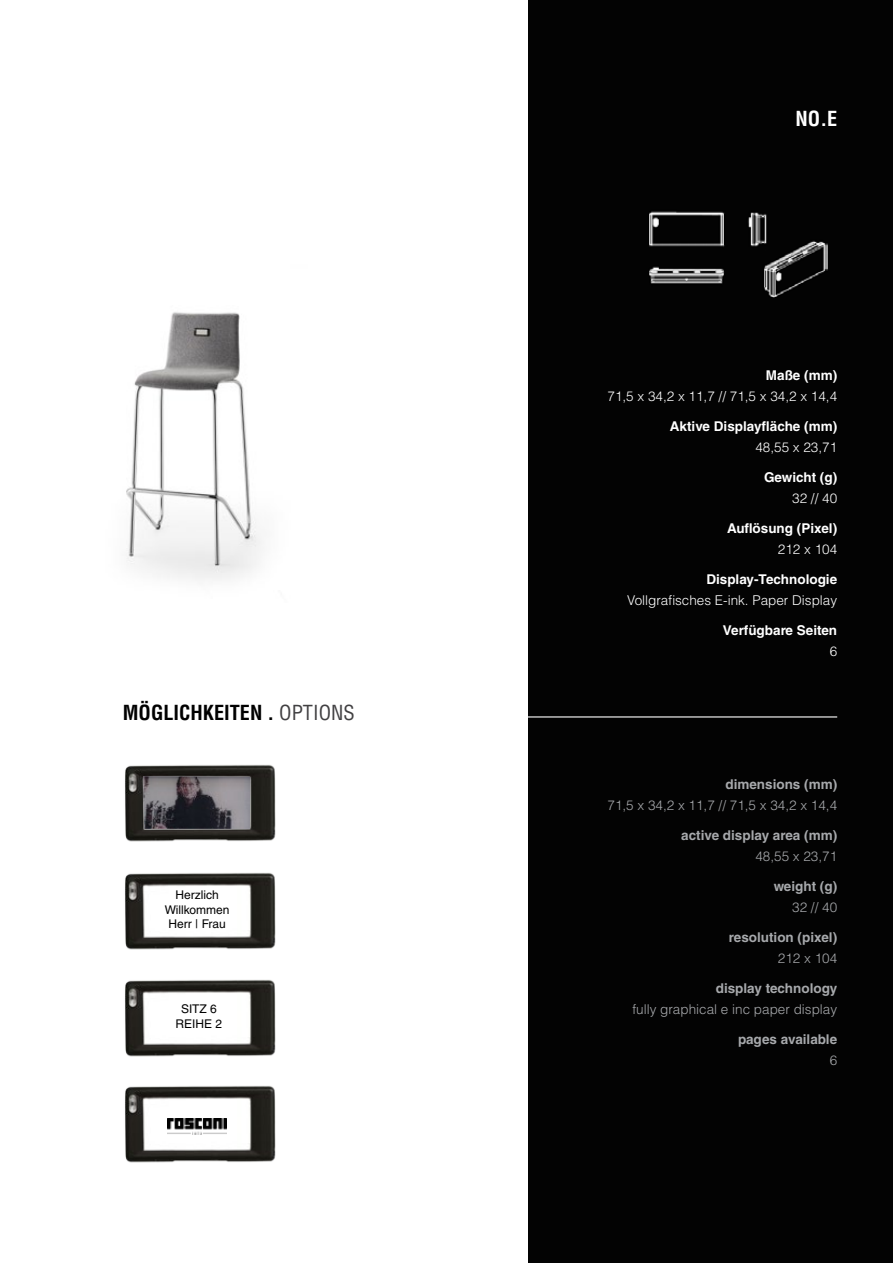
<style>
.page{position:relative;width:893px;height:1263px;background:#fff}
.page>*{position:absolute;margin:0;border:0;box-sizing:border-box;transform-origin:0 0}
.t1{font:700 condensed 20.25px "Helvetica LT Std";color:#000}
.t2{font:700 condensed 20.25px "Helvetica LT Std";color:#fff}
.t3{font:700 13.5px "Helvetica LT Std";color:#fff}
.t4{font:700 13.5px "Helvetica LT Std";color:#a7a9ac}
.t5{font:300 13.5px "Helvetica LT Std";color:#fff}
.t6{font:300 13.5px "Helvetica LT Std";color:#a7a9ac}
.t7{font:12px/14.4px "Helvetica LT Std";color:#000;text-align:center}
.s1{font-weight:400;color:#414042}
</style>
<div class="page">
<div style="left:529px;top:0;width:364px;height:1263px;background:#030303"></div>
<hr style="left:525px;top:716px;width:312px;height:1px;background:#fff">
<img style="left:649px;top:211px;width:179px;height:87px">
<img style="left:126px;top:312px;width:136px;height:268px">
<img style="left:125px;top:764px;width:151px;height:78px">
<img style="left:125px;top:872px;width:151px;height:78px">
<img style="left:125px;top:979px;width:151px;height:78px">
<img style="left:125px;top:1085px;width:151px;height:78px">
<img style="left:143px;top:776px;width:107px;height:53px">
<img style="left:168px;top:1118px;width:59px;height:16px">
<h1 class="t1" style="left:123px;top:700px;width:233px">MÖGLICHKEITEN . <span class="s1">OPTIONS</span></h1>
<p class="t7" style="left:165px;top:888px;width:66px">Herzlich<br>Willkommen<br>Herr | Frau</p>
<p class="t7" style="left:176px;top:1002px;width:48px">SITZ 6<br>REIHE 2</p>
<h1 class="t2" style="left:796px;top:106px;width:43px">NO.E</h1>
<p class="t3" style="left:766px;top:367px;width:73px">Maße (mm)</p>
<p class="t5" style="left:607px;top:388px;width:231px">71,5 x 34,2 x 11,7 // 71,5 x 34,2 x 14,4</p>
<p class="t3" style="left:670px;top:418px;width:169px">Aktive Displayfläche (mm)</p>
<p class="t5" style="left:755px;top:439px;width:83px">48,55 x 23,71</p>
<p class="t3" style="left:764px;top:469px;width:75px">Gewicht (g)</p>
<p class="t5" style="left:792px;top:490px;width:47px">32 // 40</p>
<p class="t3" style="left:727px;top:520px;width:112px">Auflösung (Pixel)</p>
<p class="t5" style="left:778px;top:541px;width:61px">212 x 104</p>
<p class="t3" style="left:706px;top:571px;width:132px">Display-Technologie</p>
<p class="t5" style="left:627px;top:592px;width:212px">Vollgrafisches E-ink. Paper Display</p>
<p class="t3" style="left:723px;top:622px;width:116px">Verfügbare Seiten</p>
<p class="t5" style="left:830px;top:643px;width:9px">6</p>
<p class="t4" style="left:725px;top:775px;width:113px">dimensions (mm)</p>
<p class="t6" style="left:607px;top:796px;width:231px">71,5 x 34,2 x 11,7 // 71,5 x 34,2 x 14,4</p>
<p class="t4" style="left:681px;top:826px;width:158px">active display area (mm)</p>
<p class="t6" style="left:755px;top:847px;width:83px">48,55 x 23,71</p>
<p class="t4" style="left:774px;top:877px;width:65px">weight (g)</p>
<p class="t6" style="left:792px;top:898px;width:47px">32 // 40</p>
<p class="t4" style="left:729px;top:928px;width:110px">resolution (pixel)</p>
<p class="t6" style="left:778px;top:949px;width:61px">212 x 104</p>
<p class="t4" style="left:716px;top:979px;width:123px">display technology</p>
<p class="t6" style="left:632px;top:1000px;width:206px">fully graphical e inc paper display</p>
<p class="t4" style="left:738px;top:1030px;width:101px">pages available</p>
<p class="t6" style="left:830px;top:1051px;width:9px">6</p>
</div>
